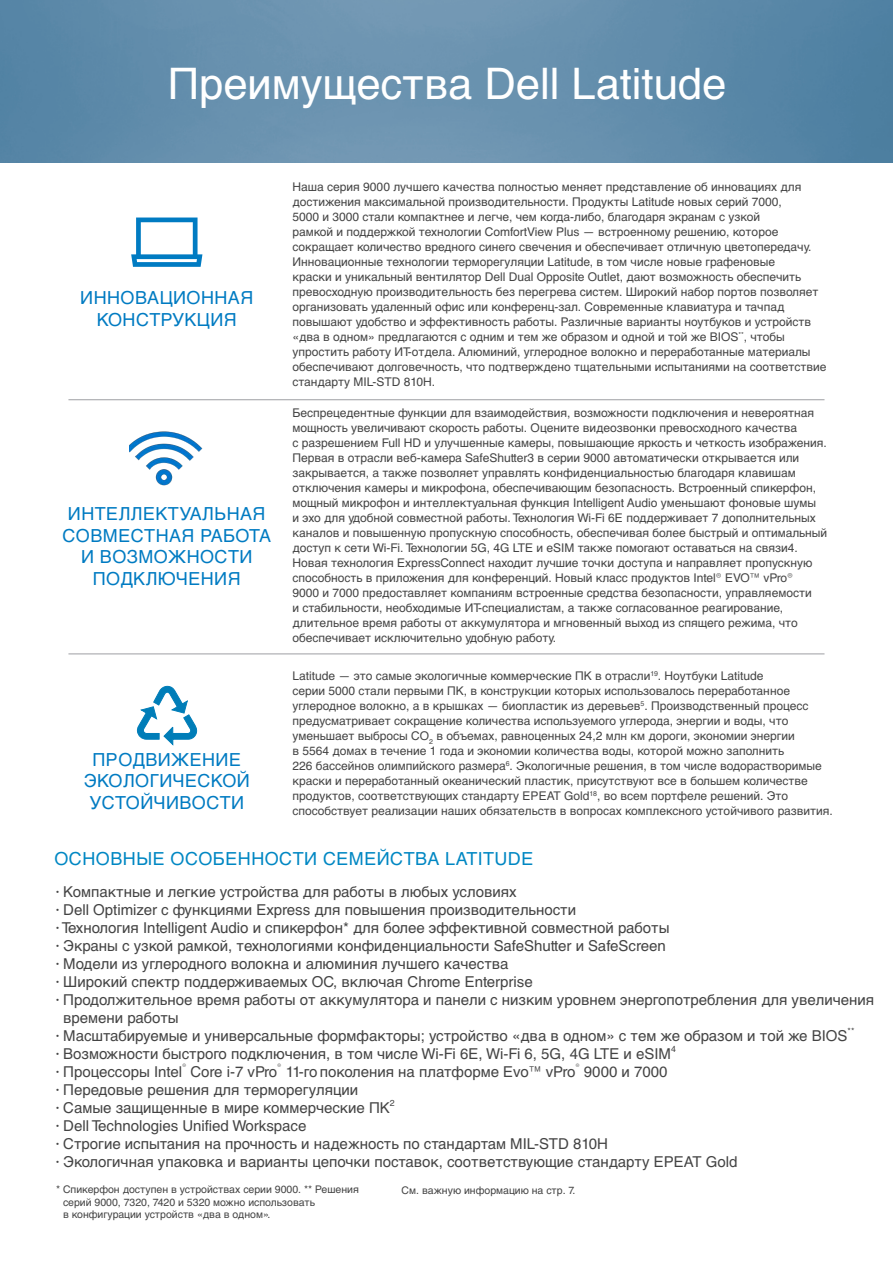
<style>
.page{position:relative;width:893px;height:1263px;background:#fff}
.page>*{position:absolute;margin:0;border:0;box-sizing:border-box;transform-origin:0 0}
.t1{font:43.5px "Helvetica Cyr Upright";color:#fff}
.t2{font:18px/21.6px "Helvetica Cyr Upright";letter-spacing:.025em;color:#007bc2;text-align:center}
.t3{font:18px "Helvetica Cyr Upright";letter-spacing:.025em;color:#0087c3}
.t4{font:15px/18px "Helvetica Cyr Upright";color:#444}
.t5{font:12px/15px "Helvetica Cyr Upright";color:#444}
.t6{font:10.5px/12.6px "Helvetica Cyr Upright";color:#444}
.t7{font:8.7px "Helvetica Cyr Upright";color:#444}
</style>
<div class="page">
<img style="left:0;top:0;width:893px;height:163px">
<svg style="left:131px;top:217px;width:71px;height:50px"></svg>
<hr style="left:68px;top:653px;width:756px;height:1px;background:#a8a9ad">
<hr style="left:68px;top:399px;width:756px;height:1px;background:#a8a9ad">
<svg style="left:137px;top:685px;width:61px;height:61px"></svg>
<img style="left:129px;top:431px;width:74px;height:55px">
<p class="t1" style="left:168px;top:60px;width:560px">Преимущества Dell Latitude</p>
<p class="t2" style="left:80px;top:287px;width:175px">ИННОВАЦИОННАЯ<br>КОНСТРУКЦИЯ</p>
<p class="t2" style="left:63px;top:503px;width:210px">ИНТЕЛЛЕКТУАЛЬНАЯ<br>СОВМЕСТНАЯ РАБОТА<br>И ВОЗМОЖНОСТИ<br>ПОДКЛЮЧЕНИЯ</p>
<p class="t2" style="left:84px;top:748px;width:168px">ПРОДВИЖЕНИЕ<br>ЭКОЛОГИЧЕСКОЙ<br>УСТОЙЧИВОСТИ</p>
<p class="t5" style="left:293px;top:180px;width:535px">Наша серия 9000 лучшего качества полностью меняет представление об инновациях для достижения максимальной производительности. Продукты Latitude новых серий 7000,<br>5000 и 3000 стали компактнее и легче, чем когда-либо, благодаря экранам с узкой<br>рамкой и поддержкой технологии ComfortView Plus — встроенному решению, которое сокращает количество вредного синего свечения и обеспечивает отличную цветопередачу.<br>Инновационные технологии терморегуляции Latitude, в том числе новые графеновые<br>краски и уникальный вентилятор Dell Dual Opposite Outlet, дают возможность обеспечить превосходную производительность без перегрева систем. Широкий набор портов позволяет организовать удаленный офис или конференц-зал. Современные клавиатура и тачпад повышают удобство и эффективность работы. Различные варианты ноутбуков и устройств «два в одном» предлагаются с одним и тем же образом и одной и той же BIOS<sup>**</sup>, чтобы упростить работу ИТ-отдела. Алюминий, углеродное волокно и переработанные материалы обеспечивают долговечность, что подтверждено тщательными испытаниями на соответствие стандарту MIL-STD 810H.</p>
<p class="t5" style="left:293px;top:406px;width:536px">Беспрецедентные функции для взаимодействия, возможности подключения и невероятная мощность увеличивают скорость работы. Оцените видеозвонки превосходного качества<br>с разрешением Full HD и улучшенные камеры, повышающие яркость и четкость изображения.<br>Первая в отрасли веб-камера SafeShutter3 в серии 9000 автоматически открывается или закрывается, а также позволяет управлять конфиденциальностью благодаря клавишам отключения камеры и микрофона, обеспечивающим безопасность. Встроенный спикерфон, мощный микрофон и интеллектуальная функция Intelligent Audio уменьшают фоновые шумы<br>и эхо для удобной совместной работы. Технология Wi-Fi 6E поддерживает 7 дополнительных каналов и повышенную пропускную способность, обеспечивая более быстрый и оптимальный доступ к сети Wi-Fi. Технологии 5G, 4G LTE и eSIM также помогают оставаться на связи4.<br>Новая технология ExpressConnect находит лучшие точки доступа и направляет пропускную способность в приложения для конференций. Новый класс продуктов Intel® EVO™ vPro®<br>9000 и 7000 предоставляет компаниям встроенные средства безопасности, управляемости<br>и стабильности, необходимые ИТ-специалистам, а также согласованное реагирование, длительное время работы от аккумулятора и мгновенный выход из спящего режима, что обеспечивает исключительно удобную работу.</p>
<p class="t5" style="left:293px;top:669px;width:542px">Latitude — это самые экологичные коммерческие ПК в отрасли<sup>19</sup>. Ноутбуки Latitude<br>серии 5000 стали первыми ПК, в конструкции которых использовалось переработанное углеродное волокно, а в крышках — биопластик из деревьев<sup>5</sup>. Производственный процесс предусматривает сокращение количества используемого углерода, энергии и воды, что уменьшает выбросы CO<sub>2</sub> в объемах, равноценных 24,2 млн км дороги, экономии энергии<br>в 5564 домах в течение 1 года и экономии количества воды, которой можно заполнить<br>226 бассейнов олимпийского размера<sup>6</sup>. Экологичные решения, в том числе водорастворимые краски и переработанный океанический пластик, присутствуют все в большем количестве продуктов, соответствующих стандарту EPEAT Gold<sup>18</sup>, во всем портфеле решений. Это способствует реализации наших обязательств в вопросах комплексного устойчивого развития.</p>
<p class="t3" style="left:55px;top:848px;width:480px">ОСНОВНЫЕ ОСОБЕННОСТИ СЕМЕЙСТВА LATITUDE</p>
<p class="t4" style="left:56px;top:883px;width:462px"><sup>•</sup> Компактные и легкие устройства для работы в любых условиях</p>
<p class="t4" style="left:56px;top:901px;width:522px"><sup>•</sup> Dell Optimizer с функциями Express для повышения производительности</p>
<p class="t4" style="left:56px;top:919px;width:615px"><sup>•</sup> Технология Intelligent Audio и спикерфон* для более эффективной совместной работы</p>
<p class="t4" style="left:56px;top:937px;width:611px"><sup>•</sup> Экраны с узкой рамкой, технологиями конфиденциальности SafeShutter и SafeScreen</p>
<p class="t4" style="left:56px;top:955px;width:454px"><sup>•</sup> Модели из углеродного волокна и алюминия лучшего качества</p>
<p class="t4" style="left:56px;top:973px;width:478px"><sup>•</sup> Широкий спектр поддерживаемых ОС, включая Chrome Enterprise</p>
<p class="t4" style="left:63px;top:991px;width:812px;text-indent:-7px"><sup>•</sup> Продолжительное время работы от аккумулятора и панели с низким уровнем энергопотребления для увеличения времени работы</p>
<p class="t4" style="left:56px;top:1027px;width:793px"><sup>•</sup> Масштабируемые и универсальные формфакторы; устройство «два в одном» с тем же образом и той же BIOS</p>
<p class="t7" style="left:848px;top:1026px;width:8px">**</p>
<p class="t4" style="left:56px;top:1045px;width:616px"><sup>•</sup> Возможности быстрого подключения, в том числе Wi-Fi 6E, Wi-Fi 6, 5G, 4G LTE и eSIM</p>
<p class="t7" style="left:671px;top:1044px;width:6px">4</p>
<p class="t4" style="left:56px;top:1063px;width:128px"><sup>•</sup> Процессоры Intel</p>
<p class="t7" style="left:182px;top:1062px;width:6px">®</p>
<p class="t7" style="left:277px;top:1062px;width:6px">®</p>
<p class="t7" style="left:575px;top:1062px;width:6px">®</p>
<p class="t4" style="left:191px;top:1063px;width:88px">Core i-7 vPro</p>
<p class="t4" style="left:286px;top:1063px;width:291px">11-го поколения на платформе Evo™ vPro</p>
<p class="t4" style="left:584px;top:1063px;width:85px">9000 и 7000</p>
<p class="t4" style="left:56px;top:1081px;width:304px"><sup>•</sup> Передовые решения для терморегуляции</p>
<p class="t4" style="left:56px;top:1099px;width:335px"><sup>•</sup> Самые защищенные в мире коммерческие ПК</p>
<p class="t7" style="left:390px;top:1098px;width:6px">2</p>
<p class="t4" style="left:56px;top:1117px;width:252px"><sup>•</sup> Dell Technologies Unified Workspace</p>
<p class="t4" style="left:56px;top:1135px;width:553px"><sup>•</sup> Строгие испытания на прочность и надежность по стандартам MIL-STD 810H</p>
<p class="t4" style="left:56px;top:1153px;width:683px"><sup>•</sup> Экологичная упаковка и варианты цепочки поставок, соответствующие стандарту EPEAT Gold</p>
<p class="t6" style="left:63px;top:1183px;width:297px;text-indent:-7px">* Спикерфон доступен в устройствах серии 9000. ** Решения серий 9000, 7320, 7420 и 5320 можно использовать<br>в конфигурации устройств «два в одном».</p>
<p class="t6" style="left:402px;top:1184px;width:175px">См. важную информацию на стр. 7.</p>
</div>
